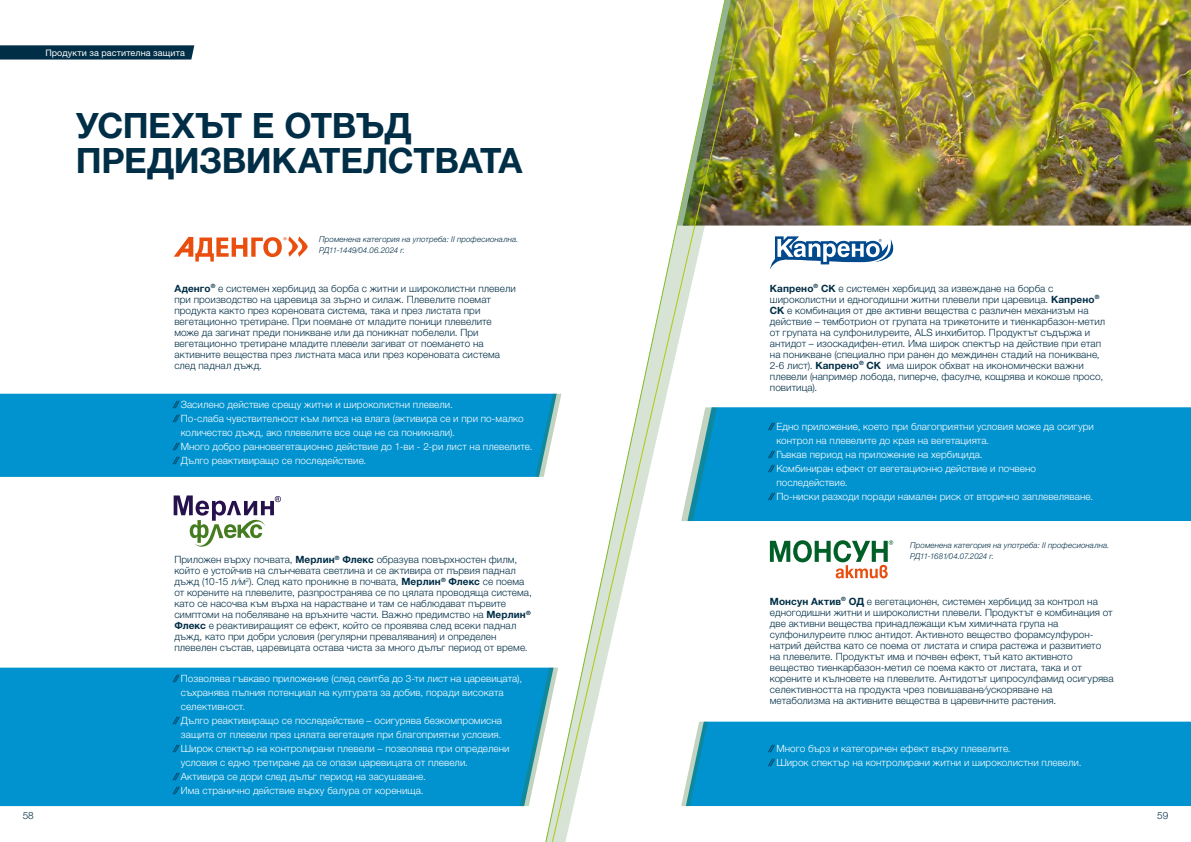
<style>
.page{position:relative;width:1191px;height:842px;background:#fff}
.page>*{position:absolute;margin:0;border:0;box-sizing:border-box;transform-origin:0 0}
.t1{font:700 35px/35px "Helvetica Neue LTW1 G";letter-spacing:-.01em;color:#002e46}
.t2{font:300 10px/11px "Helvetica Neue LTW1 G";letter-spacing:.005em;color:#002e46}
.t3{font:300 10px/14px "Helvetica Neue LTW1 G";letter-spacing:.005em;color:#fff}
.t4{font:9px "Helvetica Neue OT";letter-spacing:.015em;color:#fff}
.t5{font:italic 300 8px/11px "Helvetica Neue LTW1 G";letter-spacing:.01em;color:#002e46}
.s1{font-weight:700}
.s2{font-weight:700;color:#002e46}
</style>
<div class="page">
<img style="left:758px;top:0;width:433px;height:226px">
<img style="left:750px;top:0;width:8px;height:722px">
<svg style="left:550px;top:0;width:200px;height:842px"></svg>
<svg style="left:0;top:45px;width:194px;height:15px;background:#0f3a51"></svg>
<svg style="left:174px;top:495px;width:107px;height:52px"></svg>
<svg style="left:174px;top:236px;width:134px;height:26px"></svg>
<svg style="left:770px;top:236px;width:124px;height:33px"></svg>
<div style="left:0;top:394px;width:535px;height:83px;background:#0093cf"></div>
<svg style="left:535px;top:394px;width:26px;height:83px"></svg>
<div style="left:0;top:668px;width:520px;height:138px;background:#0093cf"></div>
<svg style="left:520px;top:668px;width:38px;height:138px"></svg>
<div style="left:717px;top:407px;width:474px;height:114px;background:#0093cf"></div>
<svg style="left:681px;top:407px;width:36px;height:114px"></svg>
<div style="left:707px;top:722px;width:484px;height:84px;background:#0093cf"></div>
<svg style="left:681px;top:722px;width:26px;height:84px"></svg>
<svg style="left:770px;top:540px;width:123px;height:38px"></svg>
<p class="t4" style="left:45px;top:48px;width:141px">Продукти за растителна защита</p>
<h1 class="t1" style="left:76px;top:108px;width:448px">УСПЕХЪТ Е ОТВЪД<br>ПРЕДИЗВИКАТЕЛСТВАТА</h1>
<p class="t5" style="left:319px;top:234px;width:201px">Променена категория на употреба: II професионална.<br>РД11-1449/04.06.2024 г.</p>
<p class="t2" style="left:174px;top:283px;width:343px"><span class="s1">Аденго</span><sup>®</sup> е системен хербицид за борба с житни и широколистни плевели при производство на царевица за зърно и силаж. Плевелите поемат продукта както през кореновата система, така и през листата при вегетационно третиране. При поемане от младите поници плевелите може да загинат преди поникване или да поникнат побелели. При вегетационно третиране младите плевели загиват от поемането на активните вещества през листната маса или през кореновата система след паднал дъжд.</p>
<p class="t3" style="left:174px;top:398px;width:280px"><span class="s2">//</span> Засилено действие срещу житни и широколистни плевели.</p>
<p class="t3" style="left:174px;top:412px;width:351px"><span class="s2">//</span>По-слаба чувствителност към липса на влага (активира се и при по-малко</p>
<p class="t3" style="left:181px;top:426px;width:276px">количество дъжд, ако плевелите все още не са поникнали).</p>
<p class="t3" style="left:174px;top:440px;width:360px"><span class="s2">//</span> Много добро ранновегетационно действие до 1-ви - 2-ри лист на плевелите.</p>
<p class="t3" style="left:174px;top:454px;width:193px"><span class="s2">//</span> Дълго реактивиращо се последействие.</p>
<p class="t2" style="left:23px;top:810px;width:13px">58</p>
<p class="t2" style="left:174px;top:554px;width:359px">Приложен върху почвата, <span class="s1">Мерлин</span><sup>®</sup> <span class="s1">Флекс</span> образува повърхностен филм, който е устойчив на слънчевата светлина и се активира от първия паднал дъжд (10-15 л/м<sup>2</sup>). След като проникне в почвата, <span class="s1">Мерлин</span><sup>®</sup> <span class="s1">Флекс</span> се поема от корените на плевелите, разпространява се по цялата проводяща система, като се насочва към върха на нарастване и там се наблюдават първите симптоми на побеляване на връхните части. Важно предимство на <span class="s1">Мерлин</span><sup>® </sup><span class="s1">Флекс</span> е реактивиращият се ефект, който се проявява след всеки паднал дъжд, като при добри условия (регулярни превалявания) и определен плевелен състав, царевицата остава чиста за много дълъг период от време.</p>
<p class="t3" style="left:174px;top:671px;width:349px"><span class="s2">//</span> Позволява гъвкаво приложение (след сеитба до 3-ти лист на царевицата),</p>
<p class="t3" style="left:181px;top:685px;width:324px">съхранява пълния потенциал на културата за добив, поради високата</p>
<p class="t3" style="left:181px;top:699px;width:66px">селективност.</p>
<p class="t3" style="left:174px;top:713px;width:329px"><span class="s2">//</span> Дълго реактивиращо се последействие – осигурява безкомпромисна</p>
<p class="t3" style="left:181px;top:727px;width:322px">защита от плевели през цялата вегетация при благоприятни условия.</p>
<p class="t3" style="left:174px;top:741px;width:337px"><span class="s2">//</span> Широк спектър на контролирани плевели – позволява при определени</p>
<p class="t3" style="left:181px;top:755px;width:289px">условия с едно третиране да се опази царевицата от плевели.</p>
<p class="t3" style="left:174px;top:769px;width:253px"><span class="s2">//</span> Активира се дори след дълъг период на засушаване.</p>
<p class="t3" style="left:174px;top:783px;width:251px"><span class="s2">//</span> Има странично действие върху балура от коренища.</p>
<p class="t2" style="left:770px;top:283px;width:337px"><span class="s1">Капрено</span><sup>®</sup> <span class="s1">СК</span> e системен хербицид за извеждане на борба с широколистни и едногодишни житни плевели при царевица. <span class="s1">Капрено</span><sup>® </sup><span class="s1">СК</span> е комбинация от две активни вещества с различен механизъм на действие – темботрион от групата на трикетоните и тиенкарбазон-метил от групата на сулфонилуреите, ALS инхибитор. Продуктът съдържа и антидот – изоскадифен-етил. Има широк спектър на действие при етап на поникване (специално при ранен до междинен стадий на поникване, 2-6 лист). <span class="s1">Капрено</span><sup>®</sup> <span class="s1">СК</span> има широк обхват на икономически важни плевели (например лобода, пиперче, фасулче, кощрява и кокоше просо, повитица).</p>
<p class="t3" style="left:770px;top:419px;width:325px"><span class="s2">//</span>Едно приложение, което при благоприятни условия може да осигури</p>
<p class="t3" style="left:776px;top:433px;width:214px">контрол на плевелите до края на вегетацията.</p>
<p class="t3" style="left:770px;top:447px;width:214px"><span class="s2">//</span> Гъвкав период на приложение на хербицида.</p>
<p class="t3" style="left:770px;top:461px;width:268px"><span class="s2">//</span>Комбиниран ефект от вегетационно действие и почвено</p>
<p class="t3" style="left:776px;top:475px;width:73px">последействие.</p>
<p class="t3" style="left:770px;top:489px;width:325px"><span class="s2">//</span>По-ниски разходи поради намален риск от вторично заплевеляване.</p>
<p class="t5" style="left:910px;top:540px;width:201px">Променена категория на употреба: II професионална.<br>РД11-1681/04.07.2024 г.</p>
<p class="t2" style="left:770px;top:596px;width:345px"><span class="s1">Монсун Актив</span><sup>®</sup> <span class="s1">ОД</span> е вегетационен, системен хербицид за контрол на едногодишни житни и широколистни плевели. Продуктът е комбинация от две активни вещества принадлежащи към химичната група на сулфонилуреите плюс антидот. Активното вещество форамсулфурон&shy;натрий действа като се поема от листата и спира растежа и развитието на плевелите. Продуктът има и почвен ефект, тъй като активното вещество тиенкарбазон-метил се поема както от листата, така и от корените и кълновете на плевелите. Антидотът ципросулфамид осигурява селективността на продукта чрез повишаване/ускоряване на метаболизма на активните вещества в царевичните растения.</p>
<p class="t3" style="left:770px;top:741px;width:313px"><span class="s2">//</span>Много бърз и категоричен ефект върху плевелите.<br><span class="s2">//</span>Широк спектър на контролирани житни и широколистни плевели.</p>
<p class="t2" style="left:1157px;top:810px;width:13px">59</p>
</div>
